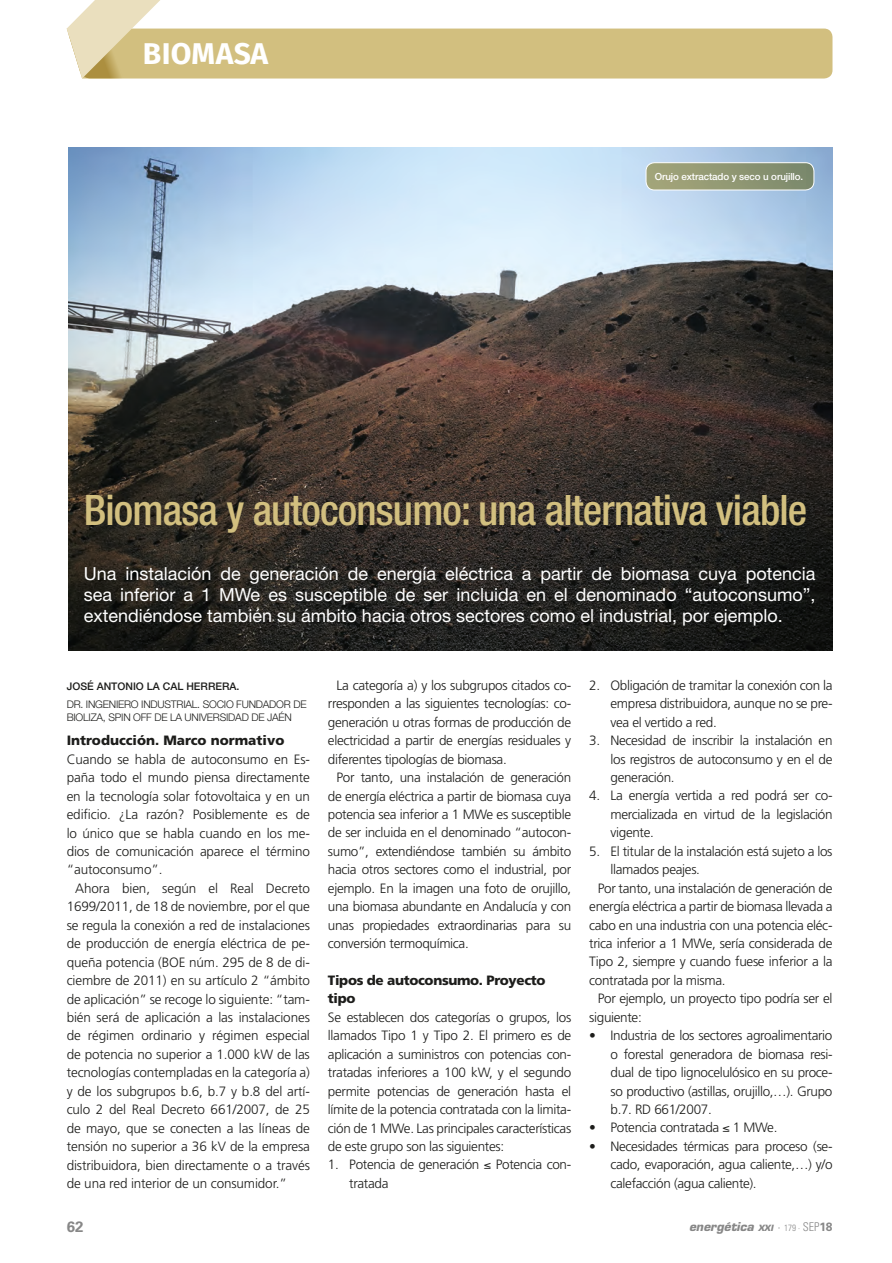
<style>
.page{position:relative;width:892px;height:1263px;background:#fff}
.page>*{position:absolute;margin:0;border:0;box-sizing:border-box;transform-origin:0 0}
.t1{font:500 condensed 42px "Helvetica Neue";letter-spacing:-.02em;color:#d2bf7f}
.t2{font:700 30px "Fira Sans";letter-spacing:.01em;color:#fff}
.t3{font:18px/21px "Helvetica Neue";color:#fff;text-align:justify}
.t4{font:700 15px "Univers";color:#878787}
.t5{font:300 13.5px/18.5px "Frutiger";letter-spacing:-.025em;color:#1d1d1b;text-align:justify}
.t6{font:900 13.5px/18.5px "Frutiger";letter-spacing:-.025em;color:#1d1d1b}
.t7{font:900 13.5px "Frutiger";color:#1d1d1b}
.t8{font:italic 700 12px "Eurostile";color:#878787}
.t9{font:300 10.5px/12.6px "Helvetica Neue";letter-spacing:-.02em;color:#1d1d1b}
.t10{font:500 10.5px "Helvetica Neue";color:#1d1d1b}
.t11{font:500 9.75px "Helvetica Neue";letter-spacing:-.01em;color:#fff}
.s1{font-size:8.4px}
.s2{font-family:"Univers";font-weight:300;font-style:normal}
.s3{font-family:"Univers";font-weight:300;font-style:normal;font-stretch:condensed;font-size:9px}
.s4{font-family:"Univers";font-weight:300;font-style:normal;font-stretch:condensed}
.s5{font-family:"Univers";font-style:normal}
</style>
<div class="page">
<svg style="left:67px;top:0;width:765px;height:79px"></svg>
<img style="left:69px;top:148px;width:763px;height:502px">
<div style="left:646px;top:163px;width:167px;height:27px;background:linear-gradient(to right,#a6a77b,#7a886b);border-radius:9px"></div>
<div style="left:645px;top:162px;width:169px;height:28px;border:1px solid #fff;border-radius:9px"></div>
<h2 class="t2" style="left:143px;top:33px;width:127px">BIOMASA</h2>
<p class="t11" style="left:654px;top:171px;width:150px">Orujo extractado y seco u orujillo.</p>
<h1 class="t1" style="left:84px;top:485px;width:725px">Biomasa y autoconsumo: una alternativa viable</h1>
<p class="t3" style="left:84px;top:563px;width:733px">Una instalación de generación de energía eléctrica a partir de biomasa cuya potencia sea inferior a 1 MWe es susceptible de ser incluida en el denominado “autoconsumo”, extendiéndose también su ámbito hacia otros sectores como el industrial, por ejemplo.</p>
<p class="t10" style="left:67px;top:680px;width:174px">JOSÉ ANTONIO LA CAL HERRERA.</p>
<p class="t9" style="left:67px;top:698px;width:241px">DR. INGENIERO INDUSTRIAL. SOCIO FUNDADOR DE<br>BIOLIZA, SPIN OFF DE LA UNIVERSIDAD DE JAÉN</p>
<p class="t7" style="left:67px;top:732px;width:219px">Introducción. Marco normativo</p>
<p class="t5" style="left:67px;top:750px;width:245px">Cuando se habla de autoconsumo en Es&shy;paña todo el mundo piensa directamente en la tecnología solar fotovoltaica y en un edificio. ¿La razón? Posiblemente es de lo único que se habla cuando en los me&shy;dios de comunicación aparece el término “autoconsumo”.</p>
<p class="t5" style="left:67px;top:879px;width:245px;text-indent:9px">Ahora bien, según el Real Decreto 1699/2011, de 18 de noviembre, por el que se regula la conexión a red de instalaciones de producción de energía eléctrica de pe&shy;queña potencia (BOE núm. 295 de 8 de di&shy;ciembre de 2011) en su artículo 2 “ámbito de aplicación” se recoge lo siguiente: “tam&shy;bién será de aplicación a las instalaciones de régimen ordinario y régimen especial de potencia no superior a 1.000 kW de las tecnologías contempladas en la categoría a) y de los subgrupos b.6, b.7 y b.8 del artí&shy;culo 2 del Real Decreto 661/2007, de 25 de mayo, que se conecten a las líneas de tensión no superior a 36 kV de la empresa distribuidora, bien directamente o a través de una red interior de un consumidor.”</p>
<p class="t5" style="left:328px;top:676px;width:245px;text-indent:9px">La categoría a) y los subgrupos citados co&shy;rresponden a las siguientes tecnologías: co&shy;generación u otras formas de producción de electricidad a partir de energías residuales y diferentes tipologías de biomasa.</p>
<p class="t5" style="left:328px;top:768px;width:245px;text-indent:9px">Por tanto, una instalación de generación de energía eléctrica a partir de biomasa cuya potencia sea inferior a 1 MWe es susceptible de ser incluida en el denominado “autocon&shy;sumo”, extendiéndose también su ámbito hacia otros sectores como el industrial, por ejemplo. En la imagen una foto de orujillo, una biomasa abundante en Andalucía y con unas propiedades extraordinarias para su conversión termoquímica.</p>
<p class="t6" style="left:328px;top:971px;width:219px">Tipos de autoconsumo. Proyecto tipo</p>
<p class="t5" style="left:328px;top:1008px;width:245px">Se establecen dos categorías o grupos, los llamados Tipo 1 y Tipo 2. El primero es de aplicación a suministros con potencias con&shy;tratadas inferiores a 100 kW, y el segundo permite potencias de generación hasta el límite de la potencia contratada con la limita&shy;ción de 1 MWe. Las principales características de este grupo son las siguientes:</p>
<p class="t5" style="left:349px;top:1155px;width:223px;text-indent:-21px">1. Potencia de generación ≤ Potencia con&shy;tratada</p>
<p class="t5" style="left:610px;top:676px;width:223px;text-indent:-21px">2. Obligación de tramitar la conexión con la empresa distribuidora, aunque no se pre&shy;vea el vertido a red.</p>
<p class="t5" style="left:610px;top:731px;width:223px;text-indent:-21px">3. Necesidad de inscribir la instalación en los registros de autoconsumo y en el de generación.</p>
<p class="t5" style="left:610px;top:787px;width:223px;text-indent:-21px">4. La energía vertida a red podrá ser co&shy;mercializada en virtud de la legislación vigente.</p>
<p class="t5" style="left:589px;top:842px;width:245px">5. El titular de la instalación está sujeto a los</p>
<p class="t5" style="left:610px;top:860px;width:91px">llamados peajes.</p>
<p class="t5" style="left:597px;top:879px;width:236px">Por tanto, una instalación de generación de</p>
<p class="t5" style="left:589px;top:897px;width:245px">energía eléctrica a partir de biomasa llevada a</p>
<p class="t5" style="left:589px;top:916px;width:245px">cabo en una industria con una potencia eléc-</p>
<p class="t5" style="left:589px;top:934px;width:245px">trica inferior a 1 MWe, sería considerada de</p>
<p class="t5" style="left:589px;top:953px;width:245px">Tipo 2, siempre y cuando fuese inferior a la</p>
<p class="t5" style="left:589px;top:971px;width:138px">contratada por la misma.</p>
<p class="t5" style="left:597px;top:989px;width:236px">Por ejemplo, un proyecto tipo podría ser el</p>
<p class="t5" style="left:589px;top:1008px;width:54px">siguiente:</p>
<p class="t5" style="left:610px;top:1026px;width:223px;text-indent:-21px">• Industria de los sectores agroalimentario o forestal generadora de biomasa resi&shy;dual de tipo lignocelulósico en su proce&shy;so productivo (astillas, orujillo,…). Grupo b.7. RD 661/2007.</p>
<p class="t5" style="left:589px;top:1118px;width:190px">• Potencia contratada ≤ 1 MWe.</p>
<p class="t5" style="left:610px;top:1137px;width:223px;text-indent:-21px">• Necesidades térmicas para proceso (se&shy;cado, evaporación, agua caliente,…) y/o calefacción (agua caliente).</p>
<p class="t4" style="left:67px;top:1218px;width:18px">62</p>
<p class="t8" style="left:689px;top:1219px;width:145px">energética <span class="s1">XXI</span> <span class="s2">·</span> <span class="s3">179 ·</span> <span class="s4">SEP</span><span class="s5">18</span></p>
</div>
